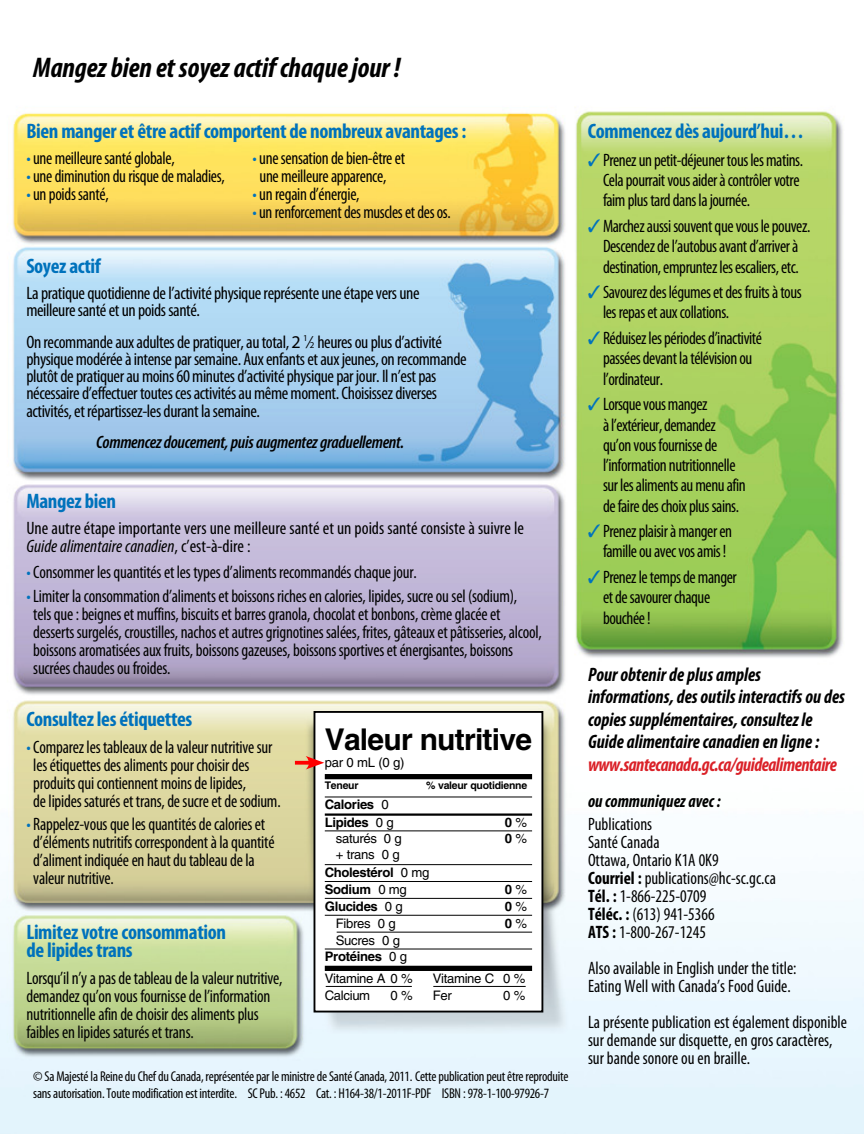
<style>
.page{position:relative;width:864px;height:1134px;background:#fff}
.page>*{position:absolute;margin:0;border:0;box-sizing:border-box;transform-origin:0 0}
.t1{font:700 30px "Helvetica";letter-spacing:-.025em;color:#000}
.t2{font:italic 700 condensed 28.5px "Myriad Pro";letter-spacing:-.005em;color:#000}
.t3{font:700 condensed 21px/18px "Myriad Pro";letter-spacing:-.02em;color:#0072bc}
.t4{font:italic 700 condensed 19.5px/22.5px "Myriad Pro";color:#000;scale:.95 1}
.t5{font:italic 700 condensed 19.5px "Myriad Pro";letter-spacing:-.025em;color:#da2128;scale:.95 1}
.t6{font:condensed 18px/18px "Myriad Pro";letter-spacing:-.015em;color:#000;scale:.95 1}
.t7{font:condensed 18px/17.2px "Myriad Pro";letter-spacing:-.015em;color:#000}
.t8{font:italic 600 condensed 18px "Myriad Pro";letter-spacing:-.02em;color:#000}
.t9{font:condensed 18px "Myriad Pro";letter-spacing:-.015em;color:#000;scale:.94 1}
.t10{font:italic 700 condensed 18px "Myriad Pro";color:#000;scale:.95 1}
.t11{font:condensed 14.25px/17.1px "Myriad Pro";letter-spacing:-.02em;color:#000}
.t12{font:13.2px/17px "Helvetica";letter-spacing:-.025em;color:#000;text-align:center}
.t13{font:700 13.2px/17.2px "Helvetica";letter-spacing:-.025em;color:#000}
.t14{font:700 10.5px "Helvetica";letter-spacing:-.025em;color:#000}
.s1{color:#0072bc}
.s2{font-stretch:normal}
.s3{font-stretch:normal;font-size:9px}
.s4{font-style:italic}
.s5{font-weight:400}
.s6{font-weight:700}
</style>
<div class="page">
<img style="left:0;top:111px;width:864px;height:1023px">
<div style="left:314px;top:712px;width:228px;height:300px;background:#fff"></div>
<div style="left:325px;top:774px;width:207px;height:5px;background:#000"></div>
<hr style="left:325px;top:797px;width:207px;height:1px;background:#000">
<hr style="left:325px;top:813px;width:207px;height:3px;background:#000">
<hr style="left:325px;top:831px;width:207px;height:1px;background:#000">
<hr style="left:325px;top:864px;width:207px;height:1px;background:#000">
<hr style="left:325px;top:881px;width:207px;height:1px;background:#000">
<hr style="left:325px;top:898px;width:207px;height:1px;background:#000">
<hr style="left:325px;top:915px;width:207px;height:1px;background:#000">
<hr style="left:337px;top:932px;width:195px;height:1px;background:#000">
<hr style="left:325px;top:949px;width:207px;height:1px;background:#000">
<div style="left:325px;top:966px;width:207px;height:5px;background:#000"></div>
<div style="left:314px;top:711px;width:229px;height:301px;border:2px solid #000"></div>
<hr style="left:326px;top:986px;width:86px;height:1px;background:#000">
<hr style="left:433px;top:986px;width:93px;height:1px;background:#000">
<svg style="left:295px;top:761px;width:11px;height:4px"></svg>
<svg style="left:306px;top:756px;width:18px;height:13px"></svg>
<h2 class="t2" style="left:33px;top:50px;width:369px">Mangez bien et soyez actif chaque jour !</h2>
<p class="t3" style="left:26px;top:121px;width:442px">Bien manger et être actif comportent de nombreux avantages :</p>
<p class="t6" style="left:26px;top:149px;width:158px"><span class="s1">•</span> une meilleure santé globale,</p>
<p class="t6" style="left:253px;top:149px;width:162px"><span class="s1">•</span> une sensation de bien-être et</p>
<p class="t6" style="left:26px;top:167px;width:210px"><span class="s1">•</span> une diminution du risque de maladies,</p>
<p class="t6" style="left:260px;top:167px;width:135px">une meilleure apparence,</p>
<p class="t6" style="left:26px;top:185px;width:88px"><span class="s1">•</span> un poids santé,</p>
<p class="t6" style="left:253px;top:185px;width:114px"><span class="s1">•</span> un regain d’énergie,</p>
<p class="t9" style="left:253px;top:201px;width:212px"><span class="s1">•</span> un renforcement des muscles et des os.</p>
<p class="t3" style="left:26px;top:257px;width:76px">Soyez actif</p>
<p class="t7" style="left:26px;top:284px;width:395px">La pratique quotidienne de l’activité physique représente une étape vers une meilleure santé et un poids santé.</p>
<p class="t7" style="left:26px;top:333px;width:442px">On recommande aux adultes de pratiquer, au total, <span class="s2">2</span> <sup>1</sup><span class="s2">⁄</span><span class="s3">2</span> heures ou plus d’activité physique modérée à intense par semaine. Aux enfants et aux jeunes, on recommande plutôt de pratiquer au moins 60 minutes d’activité physique par jour. Il n’est pas nécessaire d’effectuer toutes ces activités au même moment. Choisissez diverses activités, et répartissez-les durant la semaine.</p>
<p class="t8" style="left:96px;top:433px;width:310px">Commencez doucement, puis augmentez graduellement.</p>
<p class="t3" style="left:26px;top:492px;width:91px">Mangez bien</p>
<p class="t7" style="left:26px;top:519px;width:499px;line-height:18px">Une autre étape importante vers une meilleure santé et un poids santé consiste à suivre le<br><span class="s4">Guide alimentaire canadien</span>, c’est-à-dire :</p>
<p class="t6" style="left:26px;top:563px;width:413px"><span class="s1">•</span> Consommer les quantités et les types d’aliments recommandés chaque jour.</p>
<p class="t6" style="left:33px;top:587px;width:537px;text-indent:-7px"><span class="s1">•</span> Limiter la consommation d’aliments et boissons riches en calories, lipides, sucre ou sel (sodium),<br>tels que : beignes et muffins, biscuits et barres granola, chocolat et bonbons, crème glacée et desserts surgelés, croustilles, nachos et autres grignotines salées, frites, gâteaux et pâtisseries, alcool, boissons aromatisées aux fruits, boissons gazeuses, boissons sportives et énergisantes, boissons sucrées chaudes ou froides.</p>
<p class="t3" style="left:26px;top:710px;width:168px">Consultez les étiquettes</p>
<p class="t6" style="left:33px;top:737px;width:262px;text-indent:-7px"><span class="s1">•</span> Comparez les tableaux de la valeur nutritive sur les étiquettes des aliments pour choisir des produits qui contiennent moins de lipides,<br>de lipides saturés et trans, de sucre et de sodium.</p>
<p class="t6" style="left:33px;top:815px;width:255px;text-indent:-7px"><span class="s1">•</span> Rappelez-vous que les quantités de calories et d’éléments nutritifs correspondent à la quantité d’aliment indiquée en haut du tableau de la valeur nutritive.</p>
<h1 class="t1" style="left:325px;top:721px;width:209px">Valeur nutritive</h1>
<p class="t12" style="left:325px;top:753px;width:81px">par 0 mL (0 g)</p>
<p class="t14" style="left:325px;top:779px;width:35px">Teneur</p>
<p class="t14" style="left:426px;top:779px;width:103px">% valeur quotidienne</p>
<p class="t13" style="left:325px;top:795px;width:70px;line-height:18.3px">Calories <span class="s5">0<br></span>Lipides <span class="s5">0 g</span></p>
<p class="t13" style="left:505px;top:814px;width:24px">0 <span class="s5">%</span></p>
<p class="t12" style="left:336px;top:829px;width:68px">saturés 0 g</p>
<p class="t13" style="left:505px;top:829px;width:24px">0 <span class="s5">%</span></p>
<p class="t13" style="left:325px;top:846px;width:106px;text-indent:11px"><span class="s5">+ trans 0 g<br></span>Cholestérol <span class="s5">0 mg<br></span>Sodium <span class="s5">0 mg</span></p>
<p class="t13" style="left:505px;top:880px;width:24px">0 <span class="s5">%</span></p>
<p class="t3" style="left:26px;top:923px;width:201px">Limitez votre consommation de lipides trans</p>
<p class="t6" style="left:26px;top:968px;width:271px">Lorsqu’il n’y a pas de tableau de la valeur nutritive, demandez qu’on vous fournisse de l’information nutritionnelle afin de choisir des aliments plus faibles en lipides saturés et trans.</p>
<p class="t13" style="left:325px;top:897px;width:80px">Glucides <span class="s5">0 g</span></p>
<p class="t13" style="left:505px;top:897px;width:24px">0 <span class="s5">%</span></p>
<p class="t12" style="left:336px;top:915px;width:61px">Fibres 0 g</p>
<p class="t13" style="left:505px;top:914px;width:24px">0 <span class="s5">%</span></p>
<p class="t12" style="left:325px;top:931px;width:84px">Sucres 0 g<br><span class="s6">Protéines</span> 0 g</p>
<p class="t12" style="left:325px;top:970px;width:90px">Vitamine A 0 %</p>
<p class="t12" style="left:433px;top:970px;width:94px">Vitamine C 0 %</p>
<p class="t12" style="left:325px;top:987px;width:47px">Calcium</p>
<p class="t12" style="left:391px;top:987px;width:24px">0 %</p>
<p class="t12" style="left:433px;top:987px;width:21px">Fer</p>
<p class="t12" style="left:503px;top:987px;width:24px">0 %</p>
<p class="t11" style="left:33px;top:1067px;width:537px">© Sa Majesté la Reine du Chef du Canada, représentée par le ministre de Santé Canada, 2011. Cette publication peut être reproduite sans autorisation. Toute modification est interdite. SC Pub. : 4652 Cat. : H164-38/1-2011F-PDF ISBN : 978-1-100-97926-7</p>
<p class="t3" style="left:588px;top:121px;width:218px">Commencez dès aujourd’hui…</p>
<p class="t6" style="left:603px;top:150px;width:212px;line-height:20.2px;text-indent:-15px"><span class="s1">✓</span>Prenez un petit-déjeuner tous les matins.<br>Cela pourrait vous aider à contrôler votre faim plus tard dans la journée.</p>
<p class="t6" style="left:588px;top:216px;width:236px;line-height:20.2px;text-align:center"><span class="s1">✓</span>Marchez aussi souvent que vous le pouvez.<br>Descendez de l’autobus avant d’arriver à destination, empruntez les escaliers, etc.</p>
<p class="t6" style="left:603px;top:282px;width:211px;line-height:20.2px;text-indent:-15px"><span class="s1">✓</span>Savourez des légumes et des fruits à tous les repas et aux collations.</p>
<p class="t6" style="left:603px;top:328px;width:169px;line-height:20.2px;text-indent:-15px"><span class="s1">✓</span>Réduisez les périodes d’inactivité passées devant la télévision ou l’ordinateur.</p>
<p class="t6" style="left:603px;top:394px;width:152px;line-height:20.2px;text-indent:-15px"><span class="s1">✓</span>Lorsque vous mangez<br>à l’extérieur, demandez qu’on vous fournisse de l’information nutritionnelle sur les aliments au menu afin de faire des choix plus sains.</p>
<p class="t6" style="left:588px;top:521px;width:153px;line-height:20.2px;text-align:center"><span class="s1">✓</span>Prenez plaisir à manger en famille ou avec vos amis !</p>
<p class="t6" style="left:603px;top:567px;width:142px;line-height:20.2px;text-indent:-15px"><span class="s1">✓</span>Prenez le temps de manger et de savourer chaque bouchée !</p>
<p class="t4" style="left:588px;top:662px;width:272px">Pour obtenir de plus amples informations, des outils interactifs ou des copies supplémentaires, consultez le Guide alimentaire canadien en ligne :</p>
<p class="t5" style="left:588px;top:752px;width:264px">www.santecanada.gc.ca/guidealimentaire</p>
<p class="t10" style="left:588px;top:789px;width:141px">ou communiquez avec :</p>
<p class="t6" style="left:588px;top:815px;width:199px">Publications<br>Santé Canada<br>Ottawa, Ontario K1A 0K9<br><span class="s6">Courriel :</span> publications@hc-sc.gc.ca<br><span class="s6">Tél. :</span> 1-866-225-0709<br><span class="s6">Téléc. :</span> (613) 941-5366<br><span class="s6">ATS :</span> 1-800-267-1245</p>
<p class="t6" style="left:588px;top:959px;width:221px">Also available in English under the title:<br>Eating Well with Canada’s Food Guide.</p>
<p class="t6" style="left:588px;top:1013px;width:274px">La présente publication est également disponible sur demande sur disquette, en gros caractères, sur bande sonore ou en braille.</p>
</div>
